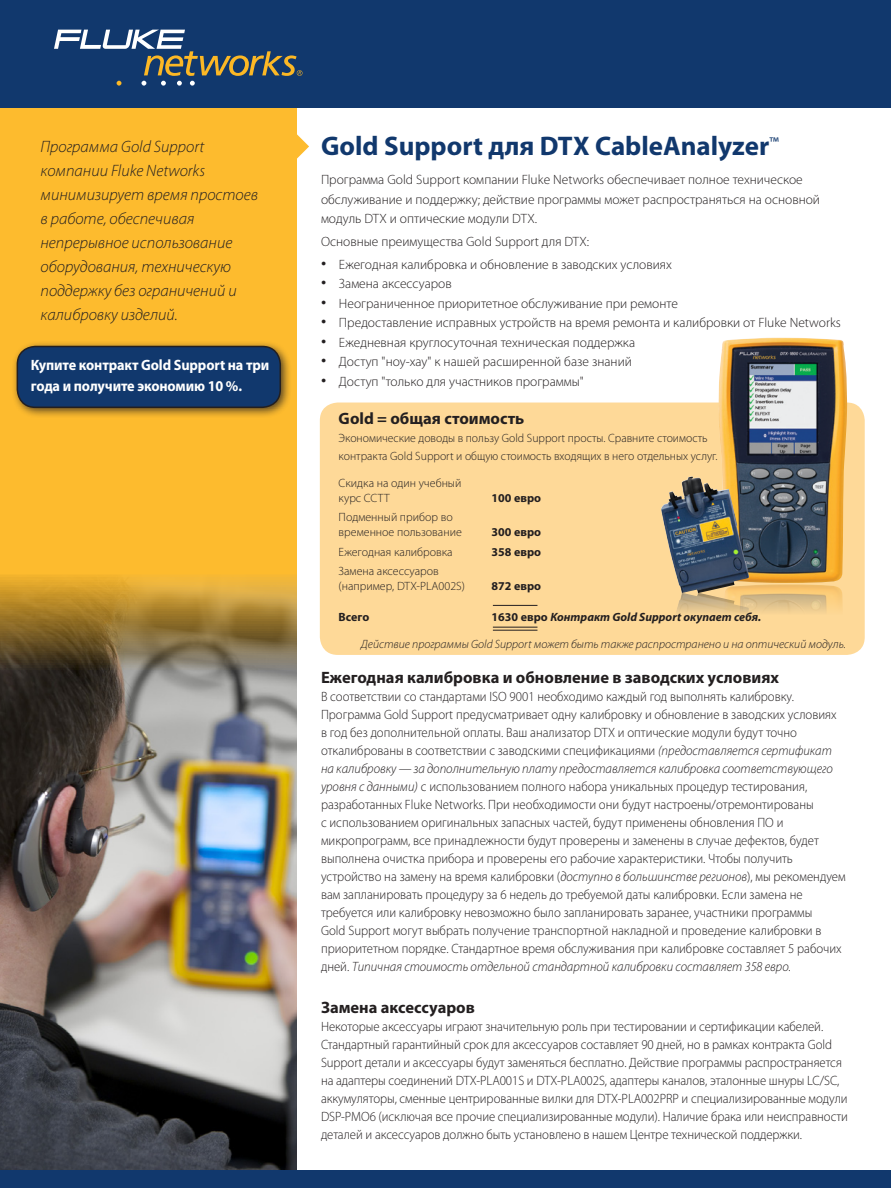
<style>
.page{position:relative;width:891px;height:1188px;background:#fff}
.page>*{position:absolute;margin:0;border:0;box-sizing:border-box;transform-origin:0 0}
.t1{font:700 27px "Myriad Pro";color:#11386d}
.t2{font:italic 300 16.5px/24px "Myriad Pro";color:#231f20}
.t3{font:700 16.5px "Myriad Pro";color:#231f20}
.t4{font:15.75px "Myriad Pro";color:#11386d}
.sub_head{font:700 15px/21px "Myriad Pro";letter-spacing:-.01em;color:#fff;scale:.95 1}
.t5{font:300 13.5px/18px "Myriad Pro";color:#231f20;scale:.95 1}
.t6{font:300 13.5px/19.5px "Myriad Pro";color:#231f20}
.t7{font:300 12px/15px "Myriad Pro";color:#231f20}
.t8{font:italic 300 12px "Myriad Pro";color:#231f20}
.t9{font:italic 700 12px "Myriad Pro";color:#231f20}
.t10{font:700 12px "Myriad Pro";color:#231f20}
.s1{font-size:21px}
.s2{font-style:normal}
.s3{font-style:italic}
</style>
<div class="page">
<div style="left:320px;top:403px;width:545px;height:252px;background:#fed998;border-radius:18px"></div>
<hr style="left:493px;top:605px;width:44px;height:1px;background:#231f20">
<hr style="left:493px;top:627px;width:44px;height:1px;background:#231f20">
<hr style="left:493px;top:630px;width:44px;height:1px;background:#231f20">
<div style="left:0;top:99px;width:297px;height:1089px;background:#fdbb2e"></div>
<img style="left:0;top:575px;width:297px;height:596px">
<div style="left:0;top:0;width:891px;height:107px;background:#11386d"></div>
<svg style="left:54px;top:30px;width:248px;height:56px"></svg>
<div style="left:0;top:1171px;width:891px;height:17px;background:#11386d"></div>
<svg style="left:297px;top:134px;width:12px;height:25px"></svg>
<img style="left:718px;top:338px;width:130px;height:245px">
<img style="left:749px;top:584px;width:94px;height:28px">
<img style="left:661px;top:476px;width:88px;height:117px">
<img style="left:676px;top:593px;width:73px;height:21px">
<div style="left:11px;top:340px;width:281px;height:79px;background:#231f20;opacity:.75"></div>
<div style="left:17px;top:347px;width:263px;height:60px;background:#11386d;border-radius:18px"></div>
<div style="left:17px;top:346px;width:264px;height:62px;border:2px solid #231f20;border-radius:18px"></div>
<p class="t2" style="left:40px;top:134px;width:165px">Программа Gold Support</p>
<p class="t2" style="left:40px;top:158px;width:219px">компании Fluke Networks минимизирует время простоев в работе, обеспечивая непрерывное использование оборудования, техническую поддержку без ограничений и калибровку изделий.</p>
<p class="sub_head" style="left:31px;top:354px;width:252px">Купите контракт Gold Support на три года и получите экономию 10 %.</p>
<p class="t1" style="left:321px;top:129px;width:450px">Gold Support для DTX CableAnalyzer</p>
<p class="t4" style="left:769px;top:133px;width:11px">™</p>
<p class="t6" style="left:321px;top:170px;width:501px">Программа Gold Support компании Fluke Networks обеспечивает полное техническое обслуживание и поддержку; действие программы может распространяться на основной модуль DTX и оптические модули DTX.</p>
<p class="t6" style="left:321px;top:231px;width:270px">Основные преимущества Gold Support для DTX:</p>
<p class="t6" style="left:321px;top:254px;width:352px"><span class="s1">•</span> Ежегодная калибровка и обновление в заводских условиях</p>
<p class="t6" style="left:321px;top:274px;width:132px"><span class="s1">•</span> Замена аксессуаров</p>
<p class="t6" style="left:321px;top:293px;width:358px"><span class="s1">•</span> Неограниченное приоритетное обслуживание при ремонте</p>
<p class="t6" style="left:321px;top:313px;width:521px"><span class="s1">•</span> Предоставление исправных устройств на время ремонта и калибровки от Fluke Networks</p>
<p class="t6" style="left:321px;top:332px;width:316px"><span class="s1">•</span> Ежедневная круглосуточная техническая поддержка</p>
<p class="t6" style="left:321px;top:352px;width:312px"><span class="s1">•</span> Доступ "ноу-хау" к нашей расширенной базе знаний</p>
<p class="t6" style="left:321px;top:371px;width:264px"><span class="s1">•</span> Доступ "только для участников программы"</p>
<p class="t3" style="left:339px;top:408px;width:187px">Gold = общая стоимость</p>
<p class="t7" style="left:339px;top:429px;width:380px;line-height:18px">Экономические доводы в пользу Gold Support просты. Сравните стоимость контракта Gold Support и общую стоимость входящих в него отдельных услуг.</p>
<p class="t7" style="left:339px;top:475px;width:124px">Скидка на один учебный курс CCTT</p>
<p class="t10" style="left:492px;top:490px;width:51px">100 евро</p>
<p class="t7" style="left:339px;top:510px;width:125px">Подменный прибор во временное пользование</p>
<p class="t10" style="left:492px;top:524px;width:51px">300 евро</p>
<p class="t7" style="left:339px;top:544px;width:116px">Ежегодная калибровка</p>
<p class="t10" style="left:492px;top:544px;width:51px">358 евро</p>
<p class="t7" style="left:339px;top:564px;width:128px">Замена аксессуаров (например, DTX-PLA002S)</p>
<p class="t10" style="left:492px;top:578px;width:51px">872 евро</p>
<p class="t10" style="left:339px;top:609px;width:32px">Всего</p>
<p class="t9" style="left:492px;top:609px;width:271px"><span class="s2">1630 евро</span> Контракт Gold Support окупает себя.</p>
<p class="t8" style="left:361px;top:636px;width:486px">Действие программы Gold Support может быть также распространено и на оптический модуль.</p>
<p class="t3" style="left:321px;top:667px;width:460px">Ежегодная калибровка и обновление в заводских условиях</p>
<p class="t5" style="left:321px;top:688px;width:554px">В соответствии со стандартами ISO 9001 необходимо каждый год выполнять калибровку.<br>Программа Gold Support предусматривает одну калибровку и обновление в заводских условиях в год без дополнительной оплаты. Ваш анализатор DTX и оптические модули будут точно откалиброваны в соответствии с заводскими спецификациями <span class="s3">(предоставляется сертификат на калибровку — за дополнительную плату предоставляется калибровка соответствующего уровня с данными)</span> с использованием полного набора уникальных процедур тестирования, разработанных Fluke Networks. При необходимости они будут настроены/отремонтированы<br>с использованием оригинальных запасных частей, будут применены обновления ПО и микропрограмм, все принадлежности будут проверены и заменены в случае дефектов, будет выполнена очистка прибора и проверены его рабочие характеристики. Чтобы получить устройство на замену на время калибровки (<span class="s3">доступно в большинстве регионов</span>), мы рекомендуем вам запланировать процедуру за 6 недель до требуемой даты калибровки. Если замена не требуется или калибровку невозможно было запланировать заранее, участники программы<br>Gold Support могут выбрать получение транспортной накладной и проведение калибровки в приоритетном порядке. Стандартное время обслуживания при калибровке составляет 5 рабочих дней. <span class="s3">Типичная стоимость отдельной стандартной калибровки составляет 358 евро.</span></p>
<p class="t3" style="left:321px;top:997px;width:155px">Замена аксессуаров</p>
<p class="t5" style="left:321px;top:1018px;width:556px">Некоторые аксессуары играют значительную роль при тестировании и сертификации кабелей.<br>Стандартный гарантийный срок для аксессуаров составляет 90 дней, но в рамках контракта Gold Support детали и аксессуары будут заменяться бесплатно. Действие программы распространяется на адаптеры соединений DTX-PLA001S и DTX-PLA002S, адаптеры каналов, эталонные шнуры LC/SC, аккумуляторы, сменные центрированные вилки для DTX-PLA002PRP и специализированные модули DSP-PMO6 (исключая все прочие специализированные модули). Наличие брака или неисправности деталей и аксессуаров должно быть установлено в нашем Центре технической поддержки.</p>
</div>
